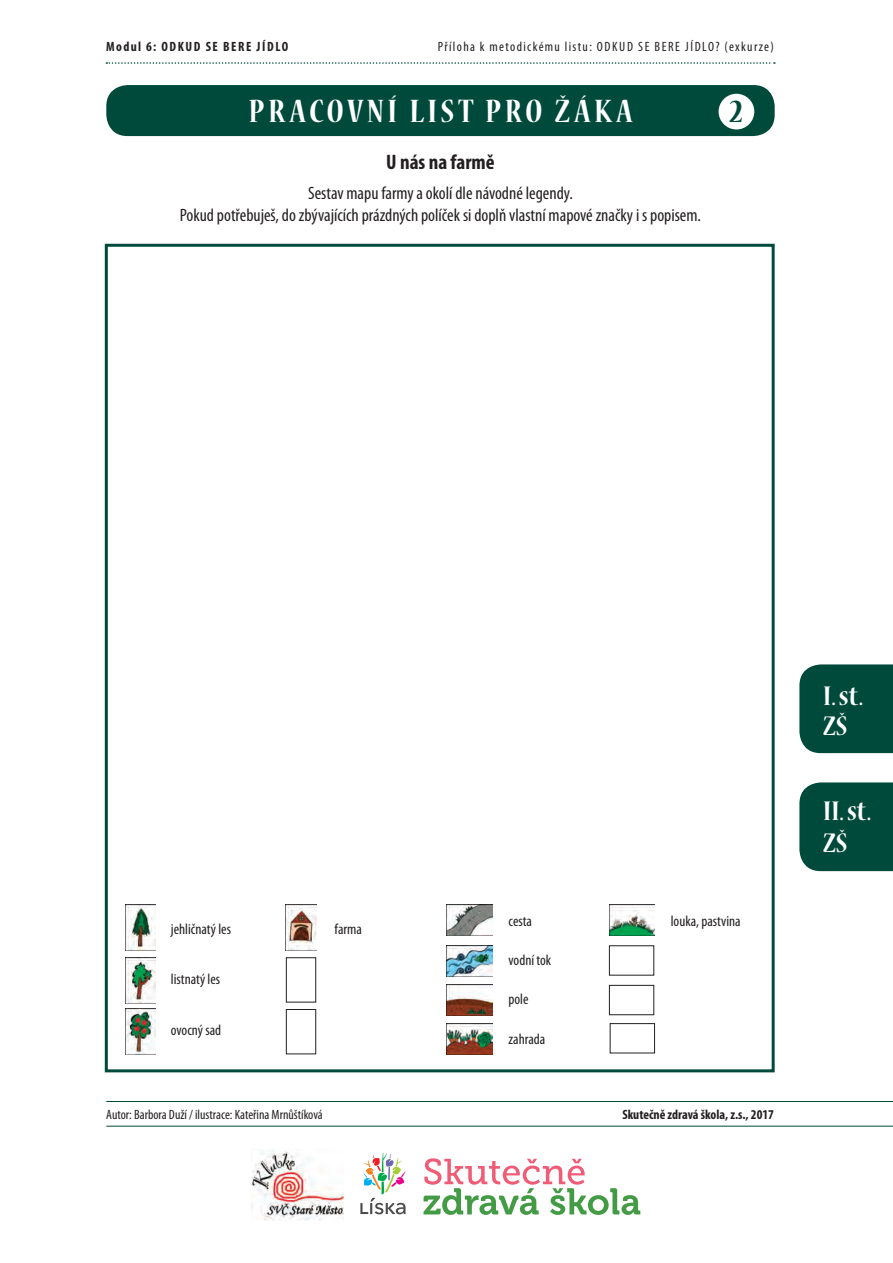
<style>
.page{position:relative;width:893px;height:1263px;background:#fff}
.page>*{position:absolute;margin:0;border:0;box-sizing:border-box;transform-origin:0 0}
.t1{font:700 condensed 36px "Nueva Std";letter-spacing:.1em;color:#fff}
.t2{font:700 condensed 36px "Nueva Std";color:#004a3c}
.t3{font:700 condensed 30px/30px "Nueva Std";color:#fff}
.t4{font:700 condensed 21px "Myriad Pro";color:#231f20}
.t5{font:condensed 18px "Myriad Pro";color:#231f20}
.t6{font:condensed 15px "Myriad Pro";color:#231f20}
.t7{font:condensed 13.5px "Myriad Pro";letter-spacing:.1em;color:#231f20}
.t8{font:condensed 13.5px "Myriad Pro";color:#231f20}
.t9{font:700 condensed 13.5px "Myriad Pro";color:#231f20}
.t10{font:700 condensed 13.5px "Myriad Pro";letter-spacing:.12em;color:#231f20}
</style>
<div class="page">
<div style="left:799px;top:664px;width:94px;height:89px;background:#004a3c"></div>
<div style="left:799px;top:782px;width:94px;height:89px;background:#004a3c"></div>
<svg style="left:106px;top:62px;width:669px;height:2px"></svg>
<div style="left:106px;top:85px;width:669px;height:51px;background:#004a3c;border-radius:21px"></div>
<div style="left:719px;top:94px;width:35px;height:35px;background:#fff;border-radius:50%"></div>
<hr style="left:106px;top:1126px;width:787px;height:1px;background:#004a3c">
<hr style="left:106px;top:1101px;width:787px;height:1px;background:#004a3c">
<svg style="left:360px;top:1152px;width:46px;height:62px"></svg>
<img style="left:251px;top:1149px;width:93px;height:71px">
<svg style="left:423px;top:1158px;width:217px;height:57px"></svg>
<div style="left:105px;top:244px;width:670px;height:828px;border:3px solid #004a3c"></div>
<img style="left:446px;top:905px;width:46px;height:31px">
<img style="left:286px;top:905px;width:31px;height:46px">
<img style="left:125px;top:905px;width:31px;height:46px">
<img style="left:125px;top:957px;width:31px;height:46px">
<img style="left:125px;top:1008px;width:31px;height:46px">
<img style="left:609px;top:905px;width:46px;height:31px">
<img style="left:446px;top:985px;width:46px;height:31px">
<img style="left:446px;top:945px;width:46px;height:31px">
<img style="left:446px;top:1023px;width:46px;height:31px">
<div style="left:286px;top:1009px;width:30px;height:45px;border:1px solid #231f20"></div>
<div style="left:286px;top:957px;width:30px;height:45px;border:1px solid #231f20"></div>
<div style="left:609px;top:985px;width:45px;height:30px;border:1px solid #231f20"></div>
<div style="left:610px;top:1023px;width:45px;height:30px;border:1px solid #231f20"></div>
<p class="t10" style="left:106px;top:38px;width:183px">Modul 6: ODKUD SE BERE JÍDLO</p>
<p class="t7" style="left:438px;top:38px;width:338px">Příloha k metodickému listu: ODKUD SE BERE JÍDLO? (exkurze)</p>
<h1 class="t1" style="left:248px;top:95px;width:385px">PRACOVNÍ LIST PRO ŽÁKA</h1>
<p class="t4" style="left:386px;top:149px;width:110px">U nás na farmě</p>
<p class="t5" style="left:308px;top:182px;width:266px">Sestav mapu farmy a okolí dle návodné legendy.</p>
<p class="t5" style="left:180px;top:204px;width:523px">Pokud potřebuješ, do zbývajících prázdných políček si doplň vlastní mapové značky i s popisem.</p>
<p class="t2" style="left:730px;top:95px;width:15px">2</p>
<p class="t6" style="left:171px;top:919px;width:62px">jehličnatý les</p>
<p class="t6" style="left:171px;top:970px;width:51px">listnatý les</p>
<p class="t6" style="left:171px;top:1020px;width:52px">ovocný sad</p>
<p class="t6" style="left:335px;top:919px;width:29px">farma</p>
<p class="t6" style="left:509px;top:912px;width:25px">cesta</p>
<p class="t6" style="left:509px;top:951px;width:44px">vodní tok</p>
<p class="t6" style="left:509px;top:990px;width:22px">pole</p>
<p class="t6" style="left:509px;top:1029px;width:38px">zahrada</p>
<p class="t6" style="left:671px;top:912px;width:71px">louka, pastvina</p>
<p class="t8" style="left:106px;top:1106px;width:218px">Autor: Barbora Duží / ilustrace: Kateřina Mrnůštíková</p>
<p class="t9" style="left:622px;top:1106px;width:153px">Skutečně zdravá škola, z.s., 2017</p>
<h2 class="t3" style="left:823px;top:682px;width:42px">I. st.<br>ZŠ</h2>
<h2 class="t3" style="left:823px;top:796px;width:50px;line-height:32.4px">II. st.<br>ZŠ</h2>
</div>
